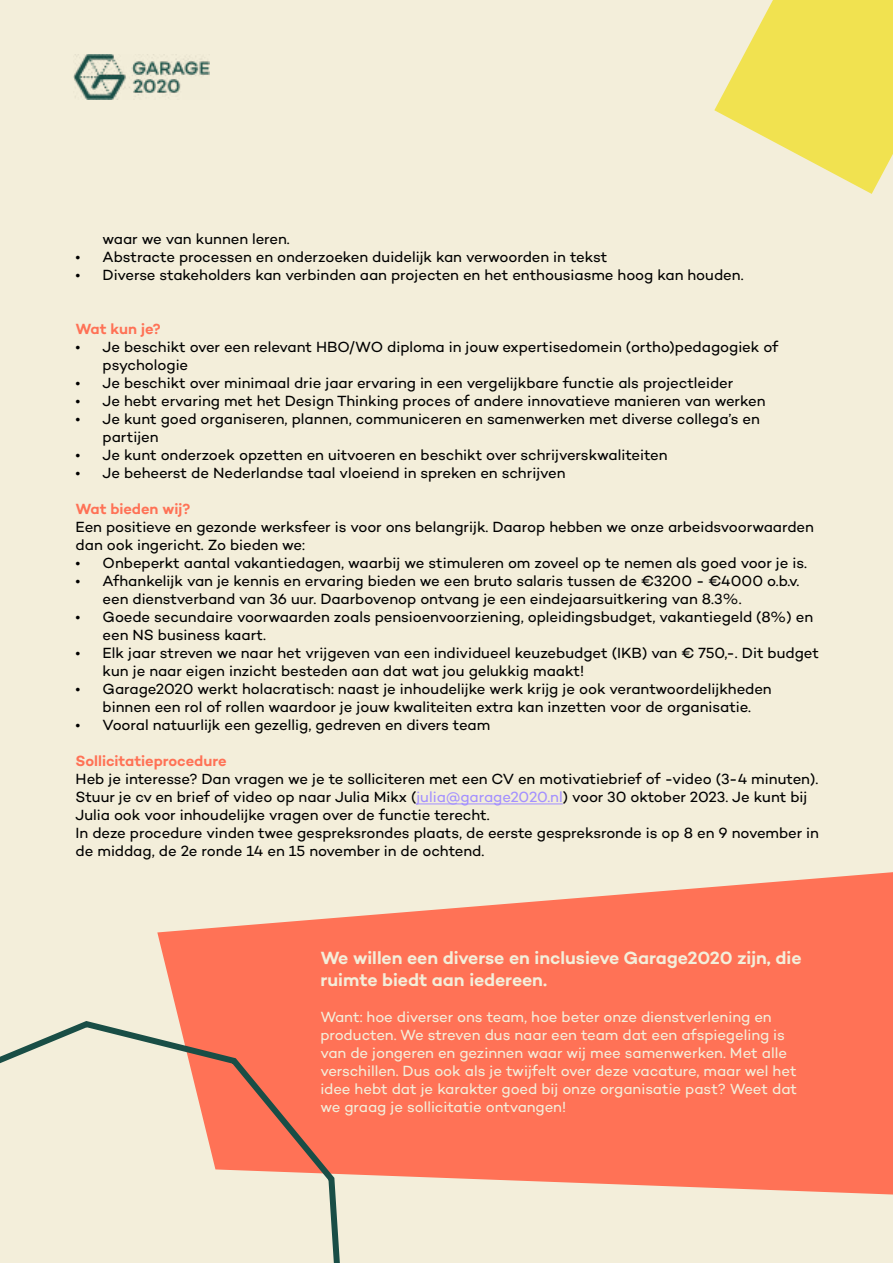
<style>
.page{position:relative;width:893px;height:1263px;background:#f3eeda}
.page>*{position:absolute;margin:0;border:0;box-sizing:border-box;transform-origin:0 0}
.t1{font:600 18px/21.6px "Campton";letter-spacing:-.005em;color:#f3eeda}
.t2{font:15px/18px "Campton";letter-spacing:-.005em;color:#000}
.t3{font:15px/18px "Campton";letter-spacing:-.005em;color:#f3eeda}
.t4{font:600 15px "Campton";letter-spacing:-.005em;color:#ff7256}
.s1{color:#a390ff}
</style>
<div class="page">
<hr style="left:416px;top:803px;width:147px;height:1px;background:#a390ff">
<svg style="left:714px;top:0;width:179px;height:194px"></svg>
<svg style="left:157px;top:872px;width:736px;height:322px;background:#fd8368"></svg>
<img style="left:74px;top:54px;width:135px;height:45px">
<svg style="left:0;top:1018px;width:347px;height:245px"></svg>
<p class="t2" style="left:103px;top:230px;width:189px">waar we van kunnen leren.</p>
<p class="t2" style="left:76px;top:248px;width:533px">• Abstracte processen en onderzoeken duidelijk kan verwoorden in tekst</p>
<p class="t2" style="left:76px;top:266px;width:669px">• Diverse stakeholders kan verbinden aan projecten en het enthousiasme hoog kan houden.</p>
<p class="t4" style="left:76px;top:320px;width:87px">Wat kun je?</p>
<p class="t2" style="left:103px;top:338px;width:677px;text-indent:-27px">• Je beschikt over een relevant HBO/WO diploma in jouw expertisedomein (ortho)pedagogiek of psychologie</p>
<p class="t2" style="left:76px;top:374px;width:659px">• Je beschikt over minimaal drie jaar ervaring in een vergelijkbare functie als projectleider</p>
<p class="t2" style="left:76px;top:392px;width:691px">• Je hebt ervaring met het Design Thinking proces of andere innovatieve manieren van werken</p>
<p class="t2" style="left:103px;top:410px;width:659px;text-indent:-27px">• Je kunt goed organiseren, plannen, communiceren en samenwerken met diverse collega’s en partijen</p>
<p class="t2" style="left:76px;top:446px;width:593px">• Je kunt onderzoek opzetten en uitvoeren en beschikt over schrijverskwaliteiten</p>
<p class="t2" style="left:76px;top:464px;width:491px">• Je beheerst de Nederlandse taal vloeiend in spreken en schrijven</p>
<p class="t4" style="left:76px;top:500px;width:116px">Wat bieden wij?</p>
<p class="t2" style="left:76px;top:518px;width:740px">Een positieve en gezonde werksfeer is voor ons belangrijk. Daarop hebben we onze arbeidsvoorwaarden dan ook ingericht. Zo bieden we:</p>
<p class="t2" style="left:76px;top:554px;width:733px">• Onbeperkt aantal vakantiedagen, waarbij we stimuleren om zoveel op te nemen als goed voor je is.</p>
<p class="t2" style="left:103px;top:572px;width:698px;text-indent:-27px">• Afhankelijk van je kennis en ervaring bieden we een bruto salaris tussen de €3200 - €4000 o.b.v. een dienstverband van 36 uur. Daarbovenop ontvang je een eindejaarsuitkering van 8.3%.</p>
<p class="t2" style="left:103px;top:608px;width:712px;text-indent:-27px">• Goede secundaire voorwaarden zoals pensioenvoorziening, opleidingsbudget, vakantiegeld (8%) en een NS business kaart.</p>
<p class="t2" style="left:103px;top:644px;width:718px;text-indent:-27px">• Elk jaar streven we naar het vrijgeven van een individueel keuzebudget (IKB) van € 750,-. Dit budget kun je naar eigen inzicht besteden aan dat wat jou gelukkig maakt!</p>
<p class="t2" style="left:76px;top:680px;width:698px;text-align:center">• Garage2020 werkt holacratisch: naast je inhoudelijke werk krijg je ook verantwoordelijkheden binnen een rol of rollen waardoor je jouw kwaliteiten extra kan inzetten voor de organisatie.</p>
<p class="t2" style="left:76px;top:716px;width:416px">• Vooral natuurlijk een gezellig, gedreven en divers team</p>
<p class="t4" style="left:76px;top:752px;width:153px">Sollicitatieprocedure</p>
<p class="t2" style="left:76px;top:770px;width:745px">Heb je interesse? Dan vragen we je te solliciteren met een CV en motivatiebrief of -video (3-4 minuten).<br>Stuur je cv en brief of video op naar Julia Mikx (<span class="s1">julia@garage2020.nl</span>) voor 30 oktober 2023. Je kunt bij Julia ook voor inhoudelijke vragen over de functie terecht.<br>In deze procedure vinden twee gespreksrondes plaats, de eerste gespreksronde is op 8 en 9 november in de middag, de 2e ronde 14 en 15 november in de ochtend.</p>
<p class="t1" style="left:320px;top:947px;width:483px">We willen een diverse en inclusieve Garage2020 zijn, die ruimte biedt aan iedereen.</p>
<p class="t3" style="left:320px;top:1007px;width:478px">Want: hoe diverser ons team, hoe beter onze dienstverlening en producten. We streven dus naar een team dat een afspiegeling is van de jongeren en gezinnen waar wij mee samenwerken. Met alle verschillen. Dus ook als je twijfelt over deze vacature, maar wel het idee hebt dat je karakter goed bij onze organisatie past? Weet dat we graag je sollicitatie ontvangen!</p>
</div>
